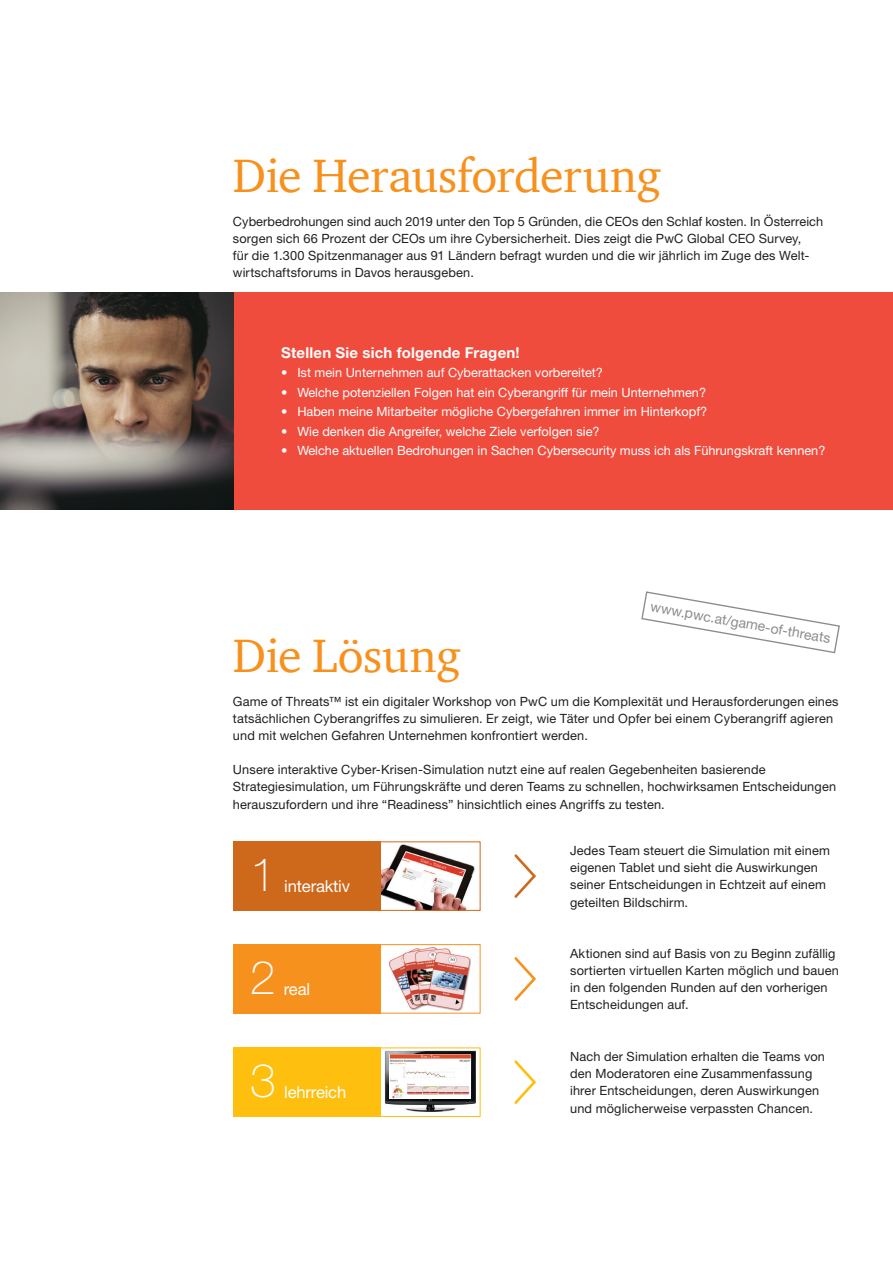
<style>
.page{position:relative;width:893px;height:1263px;background:#fff}
.page>*{position:absolute;margin:0;border:0;box-sizing:border-box;transform-origin:0 0}
.t1{font:48px "ITC Charter Com";letter-spacing:-.01em;color:#f7911e}
.t2{font:100 46.5px "Helvetica Neue LT Pro";color:#fff}
.t3{font:16.65px "Helvetica Neue LT Pro";letter-spacing:-.01em;color:#fff}
.t4{font:700 15px "Helvetica Neue LT Pro";letter-spacing:.015em;color:#fff}
.t5{font:13.95px "Helvetica Neue LT Pro";color:#8a8c8e}
.t6{font:12.75px/17.2px "Helvetica Neue LT Pro";letter-spacing:.01em;color:#231f20}
.t7{font:12.75px "Helvetica Neue LT Pro";color:#fff}
</style>
<div class="page">
<div style="left:372px;top:1047px;width:108px;height:70px;border:1px solid #febf0f"></div>
<div style="left:233px;top:292px;width:660px;height:218px;background:#f04c3e"></div>
<img style="left:0;top:292px;width:233px;height:218px">
<svg style="left:641px;top:591px;width:199px;height:63px"></svg>
<img style="left:381px;top:844px;width:94px;height:65px">
<img style="left:389px;top:947px;width:81px;height:63px">
<img style="left:384px;top:1050px;width:92px;height:62px">
<img style="left:389px;top:1055px;width:81px;height:43px">
<div style="left:233px;top:841px;width:148px;height:70px;background:#ce681b"></div>
<svg style="left:514px;top:854px;width:22px;height:44px"></svg>
<div style="left:233px;top:944px;width:148px;height:70px;background:#f7911e"></div>
<div style="left:233px;top:1047px;width:148px;height:70px;background:#febf0f"></div>
<svg style="left:514px;top:957px;width:22px;height:44px"></svg>
<svg style="left:514px;top:1060px;width:22px;height:44px"></svg>
<div style="left:373px;top:841px;width:107px;height:70px;border:1px solid #ce681b"></div>
<div style="left:373px;top:944px;width:107px;height:69px;border:1px solid #f7911e"></div>
<p class="t1" style="left:233px;top:146px;width:430px">Die Herausforderung</p>
<p class="t6" style="left:233px;top:212px;width:592px">Cyberbedrohungen sind auch 2019 unter den Top 5 Gründen, die CEOs den Schlaf kosten. In Österreich sorgen sich 66 Prozent der CEOs um ihre Cybersicherheit. Dies zeigt die PwC Global CEO Survey,<br>für die 1.300 Spitzenmanager aus 91 Ländern befragt wurden und die wir jährlich im Zuge des Welt&shy;wirtschaftsforums in Davos herausgeben.</p>
<p class="t4" style="left:281px;top:343px;width:240px">Stellen Sie sich folgende Fragen!</p>
<p class="t7" style="left:281px;top:365px;width:323px">• Ist mein Unternehmen auf Cyberattacken vorbereitet?</p>
<p class="t7" style="left:281px;top:384px;width:426px">• Welche potenziellen Folgen hat ein Cyberangriff für mein Unternehmen?</p>
<p class="t7" style="left:281px;top:404px;width:428px">• Haben meine Mitarbeiter mögliche Cybergefahren immer im Hinterkopf?</p>
<p class="t7" style="left:281px;top:423px;width:320px">• Wie denken die Angreifer, welche Ziele verfolgen sie?</p>
<p class="t7" style="left:281px;top:443px;width:546px">• Welche aktuellen Bedrohungen in Sachen Cybersecurity muss ich als Führungskraft kennen?</p>
<p class="t5" style="left:652px;top:598px;width:184px;rotate:10deg">www.pwc.at/game-of-threats</p>
<p class="t1" style="left:233px;top:626px;width:230px">Die Lösung</p>
<p class="t6" style="left:233px;top:692px;width:607px">Game of Threats™ ist ein digitaler Workshop von PwC um die Komplexität und Herausforderungen eines tatsächlichen Cyberangriffes zu simulieren. Er zeigt, wie Täter und Opfer bei einem Cyberangriff agieren und mit welchen Gefahren Unternehmen konfrontiert werden.</p>
<p class="t6" style="left:233px;top:761px;width:605px">Unsere interaktive Cyber-Krisen-Simulation nutzt eine auf realen Gegebenheiten basierende<br>Strategiesimulation, um Führungskräfte und deren Teams zu schnellen, hochwirksamen Entscheidungen herauszufordern und ihre “Readiness” hinsichtlich eines Angriffs zu testen.</p>
<p class="t2" style="left:250px;top:848px;width:27px">1</p>
<p class="t3" style="left:284px;top:876px;width:67px">interaktiv</p>
<p class="t2" style="left:250px;top:951px;width:27px">2</p>
<p class="t3" style="left:284px;top:979px;width:28px">real</p>
<p class="t2" style="left:250px;top:1054px;width:27px">3</p>
<p class="t3" style="left:284px;top:1082px;width:64px">lehrreich</p>
<p class="t6" style="left:570px;top:841px;width:261px">Jedes Team steuert die Simulation mit einem eigenen Tablet und sieht die Auswirkungen seiner Entscheidungen in Echtzeit auf einem geteilten Bildschirm.</p>
<p class="t6" style="left:570px;top:944px;width:270px">Aktionen sind auf Basis von zu Beginn zufällig sortierten virtuellen Karten möglich und bauen in den folgenden Runden auf den vorherigen Entscheidungen auf.</p>
<p class="t6" style="left:570px;top:1047px;width:256px">Nach der Simulation erhalten die Teams von den Moderatoren eine Zusammenfassung ihrer Entscheidungen, deren Auswirkungen und möglicherweise verpassten Chancen.</p>
</div>
